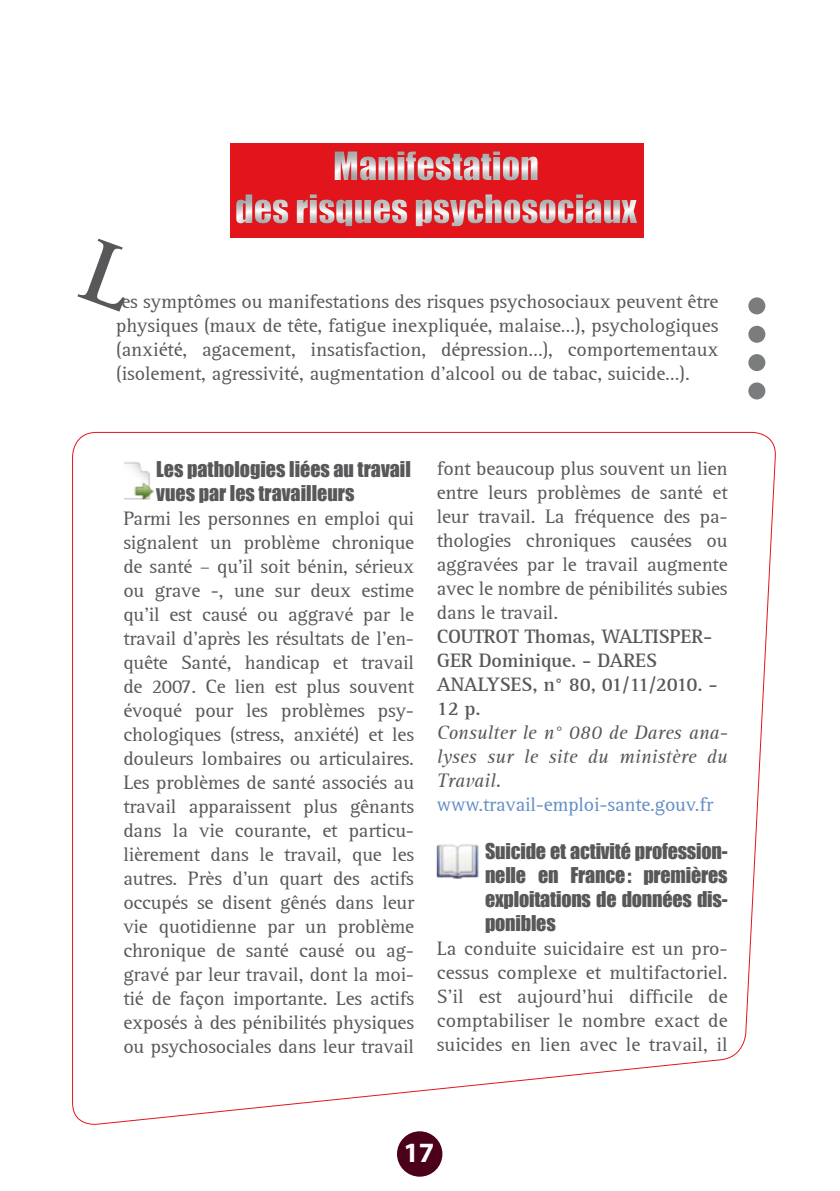
<style>
.page{position:relative;width:840px;height:1191px;background:#fff}
.page>*{position:absolute;margin:0;border:0;box-sizing:border-box;transform-origin:0 0}
.t1{font:36px/43.2px "Impact";color:#fff;text-align:center}
.t2{font:700 28px "Myriad Pro";color:#fff}
.t3{font:20px/24px "Agfa Rotis Serif";letter-spacing:-.005em;color:#58585a;text-align:justify}
.t4{font:20px/24px "Impact";letter-spacing:-.01em;color:#58585a}
.t5{font:700 20px/24px "Agfa Rotis Serif";letter-spacing:-.01em;color:#58585a}
.t6{font:italic 20px/24px "Agfa Rotis Serif";color:#58585a;text-align:justify}
.t7{font:20px "Agfa Rotis Serif";letter-spacing:-.01em;color:#638ec5}
</style>
<div class="page">
<div style="left:397px;top:1131px;width:45px;height:45px;background:#4c011a;border-radius:50%"></div>
<div style="left:230px;top:143px;width:413px;height:95px;background:#e3151c"></div>
<div style="left:216px;top:136px;width:440px;height:99px;background:#000;opacity:.5"></div>
<svg style="left:72px;top:432px;width:704px;height:693px"></svg>
<img style="left:124px;top:458px;width:32px;height:43px">
<img style="left:425px;top:838px;width:54px;height:53px">
<div style="left:748px;top:297px;width:17px;height:17px;background:#7b7c7e;border-radius:50%"></div>
<div style="left:748px;top:326px;width:17px;height:17px;background:#7b7c7e;border-radius:50%"></div>
<div style="left:748px;top:354px;width:17px;height:17px;background:#7b7c7e;border-radius:50%"></div>
<div style="left:748px;top:382px;width:17px;height:17px;background:#7b7c7e;border-radius:50%"></div>
<h1 class="t1" style="left:235px;top:143px;width:403px">Manifestation<br>des risques psychosociaux</h1>
<p class="t3" style="left:116px;top:290px;width:603px">es symptômes ou manifestations des risques psychosociaux peuvent être physiques (maux de tête, fatigue inexpliquée, malaise…), psychologiques (anxiété, agacement, insatisfaction, dépression…), comportementaux (isolement, agressivité, augmentation d’alcool ou de tabac, suicide…).</p>
<p class="t4" style="left:156px;top:457px;width:256px">Les pathologies liées au travail vues par les travailleurs</p>
<p class="t3" style="left:123px;top:507px;width:292px">Parmi les personnes en emploi qui signalent un problème chronique de santé – qu’il soit bénin, sérieux ou grave -, une sur deux estime qu’il est causé ou aggravé par le travail d’après les résultats de l’en&shy;quête Santé, handicap et travail de 2007. Ce lien est plus souvent évoqué pour les problèmes psy&shy;chologiques (stress, anxiété) et les douleurs lombaires ou articulaires.<br>Les problèmes de santé associés au travail apparaissent plus gênants dans la vie courante, et particu&shy;lièrement dans le travail, que les autres. Près d’un quart des actifs occupés se disent gênés dans leur vie quotidienne par un problème chronique de santé causé ou ag&shy;gravé par leur travail, dont la moi&shy;tié de façon importante. Les actifs exposés à des pénibilités physiques ou psychosociales dans leur travail</p>
<p class="t3" style="left:436px;top:457px;width:292px">font beaucoup plus souvent un lien entre leurs problèmes de santé et leur travail. La fréquence des pa&shy;thologies chroniques causées ou aggravées par le travail augmente avec le nombre de pénibilités subies dans le travail.</p>
<p class="t5" style="left:436px;top:625px;width:282px">COUTROT Thomas, WALTISPER-<br>GER Dominique. - DARES<br>ANALYSES, n° 80, 01/11/2010. -<br>12 p.</p>
<p class="t6" style="left:436px;top:721px;width:292px">Consulter le n° 080 de Dares ana&shy;lyses sur le site du ministère du Travail.</p>
<p class="t7" style="left:436px;top:793px;width:277px">www.travail-emploi-sante.gouv.fr</p>
<p class="t4" style="left:484px;top:839px;width:244px;text-align:justify">Suicide et activité profession&shy;nelle en France: premières exploitations de données dis&shy;ponibles</p>
<p class="t3" style="left:436px;top:937px;width:292px">La conduite suicidaire est un pro&shy;cessus complexe et multifactoriel.<br>S’il est aujourd’hui difficile de comptabiliser le nombre exact de suicides en lien avec le travail, il</p>
<h2 class="t2" style="left:403px;top:1134px;width:33px">17</h2>
</div>
